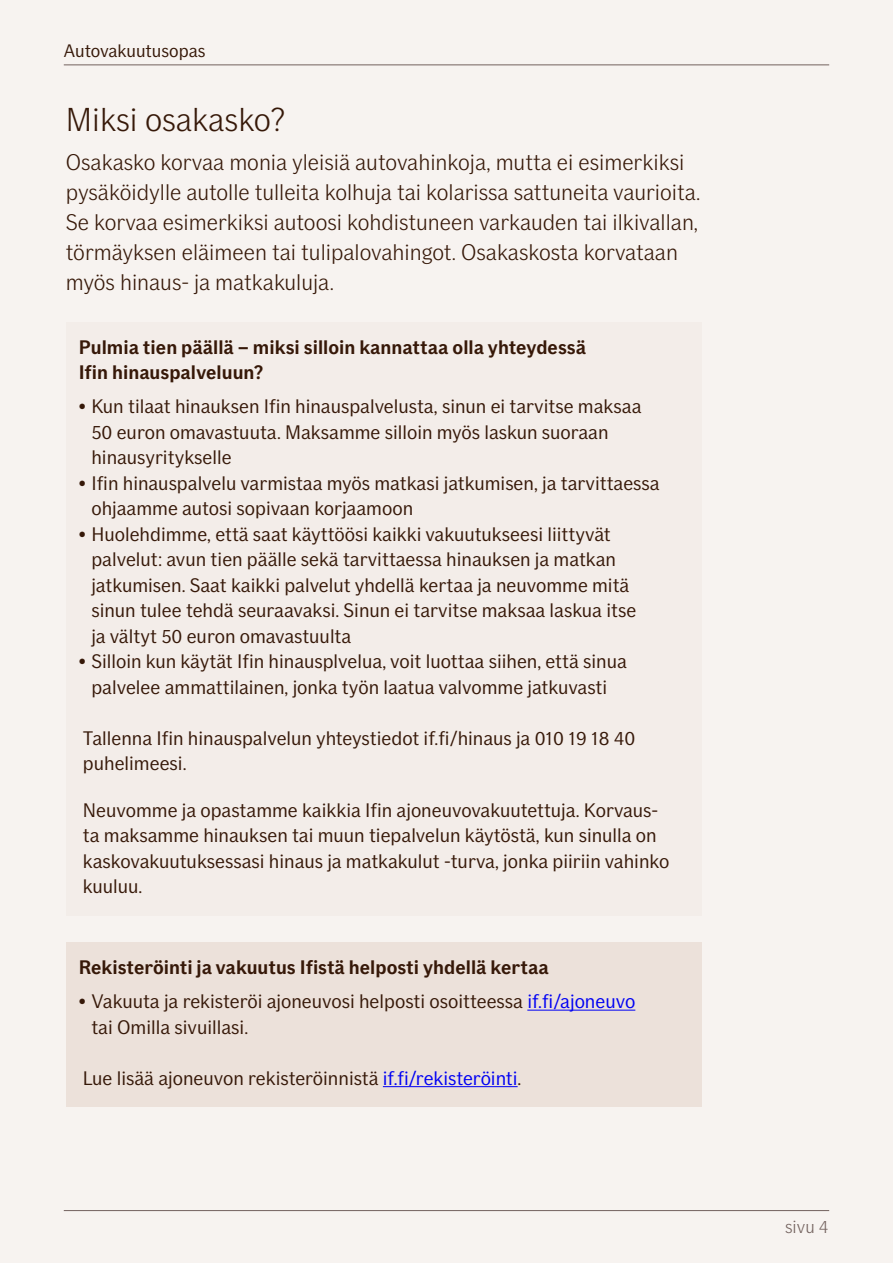
<style>
.page{position:relative;width:893px;height:1263px;background:#f7f3f0}
.page>*{position:absolute;margin:0;border:0;box-sizing:border-box;transform-origin:0 0}
.t1{font:300 33px "If Sans";color:#361808}
.t2{font:300 22.5px/30px "If Sans";color:#361808}
.t3{font:19.5px/25.5px "If Sans";color:#361808}
.t4{font:700 19.5px/25.5px "If Sans";color:#361808}
.t5{font:18px "If Sans";color:#361808}
.t6{font:300 18px "If Sans";color:#73625e}
.s1{color:#0000f3}
</style>
<div class="page">
<hr style="left:64px;top:64px;width:765px;height:1px;background:#73625e">
<hr style="left:64px;top:1210px;width:765px;height:1px;background:#73625e">
<div style="left:66px;top:322px;width:636px;height:593px;background:#f3ede9"></div>
<div style="left:66px;top:942px;width:636px;height:164px;background:#ece1da"></div>
<hr style="left:527px;top:1010px;width:108px;height:1px;background:#0000f3">
<hr style="left:383px;top:1086px;width:135px;height:1px;background:#0000f3">
<p class="t5" style="left:64px;top:40px;width:143px">Autovakuutusopas</p>
<h1 class="t1" style="left:66px;top:101px;width:221px">Miksi osakasko?</h1>
<p class="t2" style="left:66px;top:147px;width:636px">Osakasko korvaa monia yleisiä autovahinkoja, mutta ei esimerkiksi pysäköidylle autolle tulleita kolhuja tai kolarissa sattuneita vaurioita.<br>Se korvaa esimerkiksi autoosi kohdistuneen varkauden tai ilkivallan, törmäyksen eläimeen tai tulipalovahingot. Osakaskosta korvataan myös hinaus- ja matkakuluja.</p>
<p class="t4" style="left:79px;top:334px;width:509px">Pulmia tien päällä – miksi silloin kannattaa olla yhteydessä<br>Ifin hinauspalveluun?</p>
<p class="t3" style="left:91px;top:394px;width:552px;text-indent:-13px">• Kun tilaat hinauksen Ifin hinauspalvelusta, sinun ei tarvitse maksaa<br>50 euron omavastuuta. Maksamme silloin myös laskun suoraan hinausyritykselle</p>
<p class="t3" style="left:91px;top:470px;width:570px;text-indent:-13px">• Ifin hinauspalvelu varmistaa myös matkasi jatkumisen, ja tarvittaessa ohjaamme autosi sopivaan korjaamoon</p>
<p class="t3" style="left:91px;top:521px;width:546px;text-indent:-13px">• Huolehdimme, että saat käyttöösi kaikki vakuutukseesi liittyvät palvelut: avun tien päälle sekä tarvittaessa hinauksen ja matkan jatkumisen. Saat kaikki palvelut yhdellä kertaa ja neuvomme mitä sinun tulee tehdä seuraavaksi. Sinun ei tarvitse maksaa laskua itse ja vältyt 50 euron omavastuulta</p>
<p class="t3" style="left:79px;top:649px;width:550px;text-align:center">• Silloin kun käytät Ifin hinausplvelua, voit luottaa siihen, että sinua palvelee ammattilainen, jonka työn laatua valvomme jatkuvasti</p>
<p class="t3" style="left:83px;top:725px;width:554px">Tallenna Ifin hinauspalvelun yhteystiedot if.fi/hinaus ja 010 19 18 40 puhelimeesi.</p>
<p class="t3" style="left:83px;top:797px;width:588px">Neuvomme ja opastamme kaikkia Ifin ajoneuvovakuutettuja. Korvaus&shy;ta maksamme hinauksen tai muun tiepalvelun käytöstä, kun sinulla on kaskovakuutuksessasi hinaus ja matkakulut -turva, jonka piiriin vahinko kuuluu.</p>
<p class="t4" style="left:79px;top:955px;width:472px">Rekisteröinti ja vakuutus Ifistä helposti yhdellä kertaa</p>
<p class="t3" style="left:91px;top:989px;width:545px;text-indent:-13px">• Vakuuta ja rekisteröi ajoneuvosi helposti osoitteessa <span class="s1">if.fi/ajoneuvo </span>tai Omilla sivuillasi.</p>
<p class="t3" style="left:83px;top:1065px;width:440px">Lue lisää ajoneuvon rekisteröinnistä <span class="s1">if.fi/rekisteröinti</span>.</p>
<p class="t6" style="left:785px;top:1217px;width:45px">sivu 4</p>
</div>
